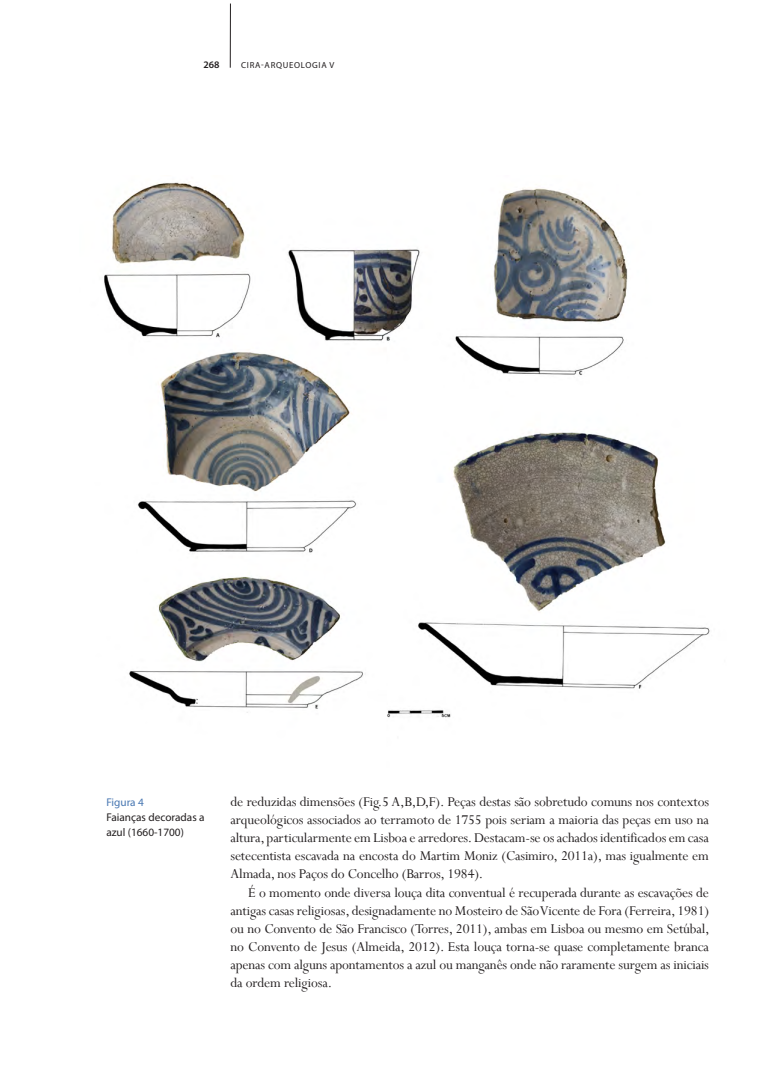
<style>
.page{position:relative;width:780px;height:1088px;background:#fff}
.page>*{position:absolute;margin:0;border:0;box-sizing:border-box;transform-origin:0 0}
.TextoRevista{font:15px/18.1px "Perpetua";letter-spacing:-.01em;color:#231f20;text-align:justify}
.legenda{font:11.25px/15px "Myriad Pro";color:#231f20}
.legenda-2{font:11.25px "Myriad Pro";color:#4877b2}
.t1{font:600 10px "Myriad Pro";color:#231f20}
.t2{font:8.75px "Myriad Pro";letter-spacing:.08em;color:#231f20}
</style>
<div class="page">
<hr style="left:230px;top:4px;width:1px;height:64px;background:#231f20">
<img style="left:104px;top:182px;width:606px;height:536px">
<p class="t1" style="left:203px;top:58px;width:18px">268</p>
<p class="t2" style="left:241px;top:59px;width:95px">CIRA-ARQUEOLOGIA V</p>
<p class="legenda-2" style="left:106px;top:795px;width:39px">Figura 4</p>
<p class="legenda" style="left:106px;top:809px;width:100px">Faianças decoradas a azul (1660-1700)</p>
<p class="TextoRevista" style="left:230px;top:792px;width:480px">de reduzidas dimensões (Fig.5 A,B,D,F). Peças destas são sobretudo comuns nos contextos arqueológicos associados ao terramoto de 1755 pois seriam a maioria das peças em uso na altura, particularmente em Lisboa e arredores. Destacam-se os achados identificados em casa setecentista escavada na encosta do Martim Moniz (Casimiro, 2011a), mas igualmente em Almada, nos Paços do Concelho (Barros, 1984).</p>
<p class="TextoRevista" style="left:230px;top:883px;width:480px;text-indent:18px">É o momento onde diversa louça dita conventual é recuperada durante as escavações de antigas casas religiosas, designadamente no Mosteiro de São Vicente de Fora (Ferreira, 1981) ou no Convento de São Francisco (Torres, 2011), ambas em Lisboa ou mesmo em Setúbal, no Convento de Jesus (Almeida, 2012). Esta louça torna-se quase completamente branca apenas com alguns apontamentos a azul ou manganês onde não raramente surgem as iniciais da ordem religiosa.</p>
</div>
